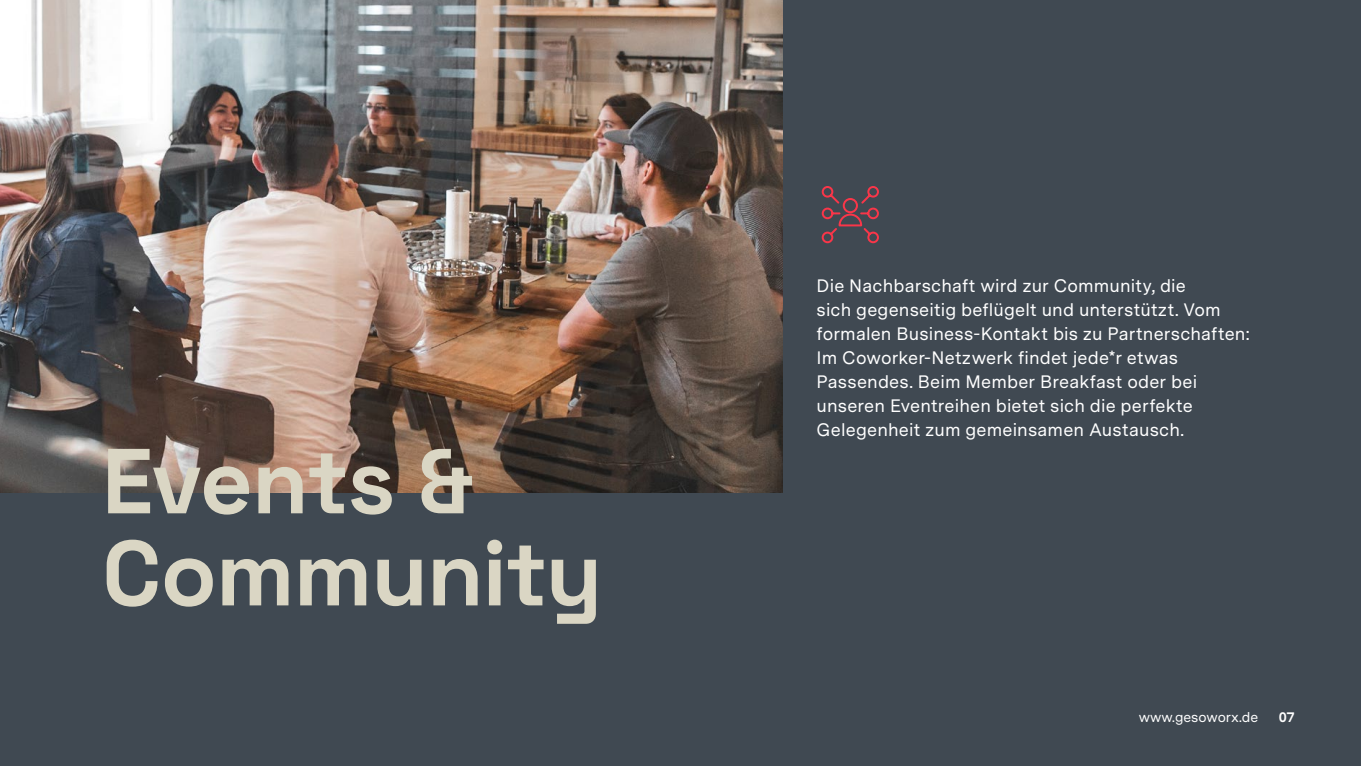
<style>
.page{position:relative;width:1361px;height:766px;background:#fff}
.page>*{position:absolute;margin:0;border:0;box-sizing:border-box;transform-origin:0 0}
.t1{font:700 92px/92px "Space Grotesk";letter-spacing:-.015em;color:#dad6c4}
.t2{font:18px/24px "Messina Sans";letter-spacing:.01em;color:#fff}
.t3{font:14px "Messina Sans";color:#fff}
.t4{font:700 14px "Messina Sans";color:#fff}
</style>
<div class="page">
<div style="left:0;top:0;width:1361px;height:765px;background:#404952"></div>
<img style="left:0;top:0;width:782px;height:492px">
<svg style="left:821px;top:186px;width:58px;height:58px"></svg>
<h1 class="t1" style="left:102px;top:428px;width:502px">Events &amp;<br>Community</h1>
<p class="t2" style="left:816px;top:273px;width:435px">Die Nachbarschaft wird zur Community, die<br>sich gegenseitig beflügelt und unterstützt. Vom formalen Business-Kontakt bis zu Partnerschaften:<br>Im Coworker-Netzwerk findet jede*r etwas Passendes. Beim Member Breakfast oder bei unseren Eventreihen bietet sich die perfekte Gelegenheit zum gemeinsamen Austausch.</p>
<p class="t3" style="left:1138px;top:706px;width:121px">www.gesoworx.de</p>
<p class="t4" style="left:1278px;top:706px;width:17px">07</p>
</div>
